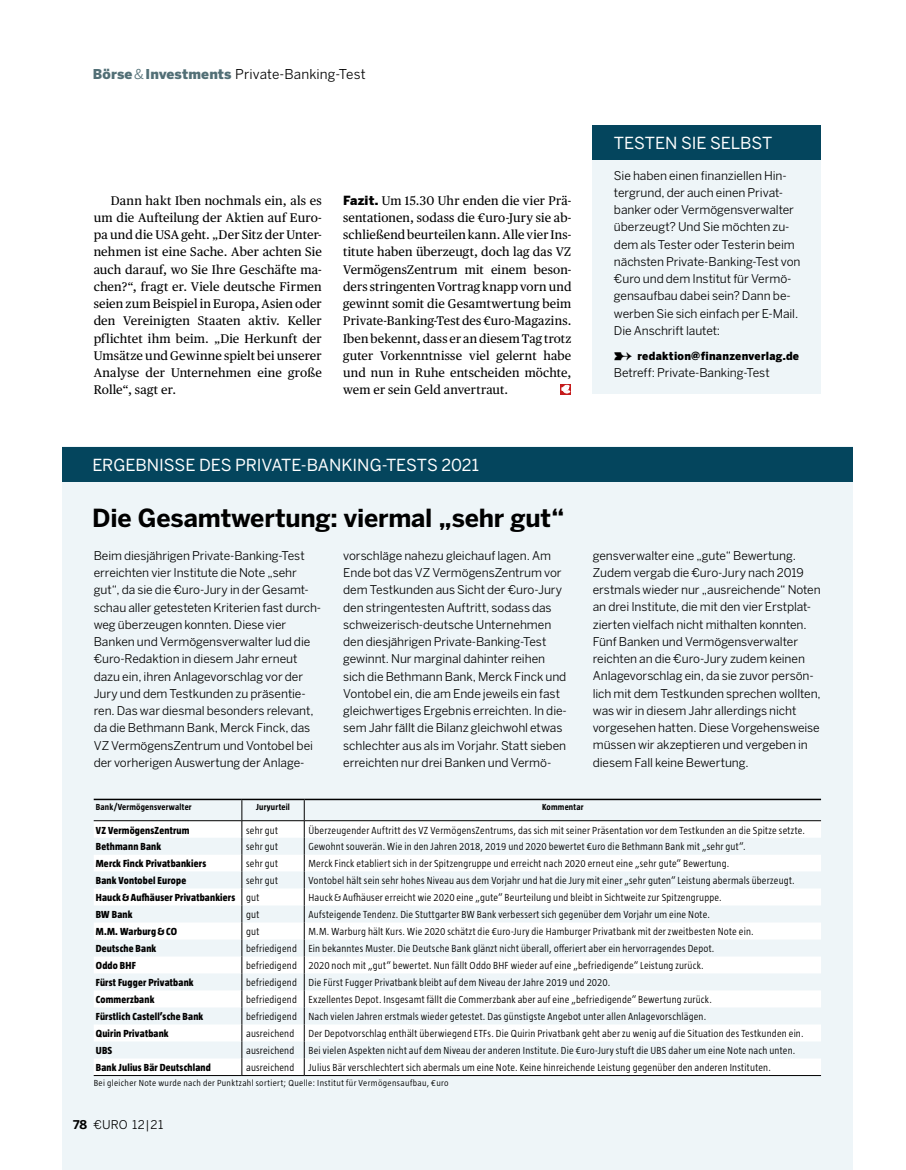
<style>
.page{position:relative;width:906px;height:1170px;background:#fff}
.page>*{position:absolute;margin:0;border:0;box-sizing:border-box;transform-origin:0 0}
.t1{font:700 24.75px "Benton Sans";letter-spacing:-.005em;color:#000}
.t2{font:16.5px "Benton Sans";letter-spacing:-.005em;color:#fff}
.t3{font:13.5px "Benton Sans";letter-spacing:.01em;color:#000}
.t4{font:12.6px/17.2px "Publico Text";letter-spacing:.01em;color:#000;text-align:justify}
.t5{font:12px/17.2px "Benton Sans";letter-spacing:-.005em;color:#000}
.t6{font:900 11.1px "Benton Sans";letter-spacing:.025em;color:#000;scale:.94 1}
.t7{font:300 10.5px "Taz LT4";letter-spacing:.02em;color:#000;scale:.95 1}
.t8{font:800 10.5px "Taz LT8";letter-spacing:.02em;color:#000;scale:.95 1}
.t9{font:300 9px "Taz LT4";letter-spacing:.04em;color:#000}
.t10{font:700 9px "Taz LT7";letter-spacing:.02em;color:#000;scale:.95 1}
.s1{font-weight:900;color:#526f76}
.s2{color:#526f76}
.s3{font-family:"Benton Sans";font-weight:900}
.s4{font-family:"Taz LT4";font-weight:300}
.s5{font-weight:700}
</style>
<div class="page">
<div style="left:62px;top:447px;width:790px;height:722px;background:#eef5f8"></div>
<div style="left:62px;top:447px;width:790px;height:34px;background:#04455d"></div>
<div style="left:593px;top:160px;width:228px;height:233px;background:#eef5f8"></div>
<div style="left:593px;top:125px;width:228px;height:35px;background:#04455d"></div>
<svg style="left:94px;top:821px;width:727px;height:254px;fill:#fafcfd"></svg>
<svg style="left:241px;top:800px;width:1px;height:275px"></svg>
<svg style="left:304px;top:800px;width:1px;height:275px"></svg>
<hr style="left:94px;top:820px;width:148px;height:1px;background:#000">
<hr style="left:242px;top:820px;width:62px;height:1px;background:#000">
<hr style="left:304px;top:820px;width:517px;height:1px;background:#000">
<hr style="left:94px;top:1075px;width:148px;height:1px;background:#000">
<hr style="left:242px;top:1075px;width:62px;height:1px;background:#000">
<hr style="left:304px;top:1075px;width:517px;height:1px;background:#000">
<hr style="left:94px;top:798px;width:148px;height:2px;background:#000">
<hr style="left:242px;top:798px;width:62px;height:2px;background:#000">
<hr style="left:304px;top:798px;width:517px;height:2px;background:#000">
<div style="left:560px;top:384px;width:11px;height:10px;background:#c51a1b"></div>
<svg style="left:561px;top:384px;width:9px;height:10px"></svg>
<p class="t3" style="left:93px;top:66px;width:274px"><span class="s1">Börse</span><span class="s2">&amp;</span><span class="s1">Investments</span> Private-Banking-Test</p>
<p class="t4" style="left:94px;top:191px;width:230px;text-indent:17px">Dann hakt Iben nochmals ein, als es um die Aufteilung der Aktien auf Euro&shy;pa und die USA geht. „Der Sitz der Unter&shy;nehmen ist eine Sache. Aber achten Sie auch darauf, wo Sie Ihre Geschäfte ma&shy;chen?“, fragt er. Viele deutsche Firmen seien zum Beispiel in Europa, Asien oder den Vereinigten Staaten aktiv. Keller pflichtet ihm beim. „Die Herkunft der Umsätze und Gewinne spielt bei unserer Analyse der Unternehmen eine große Rolle“, sagt er.</p>
<p class="t4" style="left:343px;top:191px;width:230px"><span class="s3">Fazit.</span> Um 15.30 Uhr enden die vier Prä&shy;sentationen, sodass die €uro-Jury sie ab&shy;schließend beurteilen kann. Alle vier Ins&shy;titute haben überzeugt, doch lag das VZ VermögensZentrum mit einem beson&shy;ders stringenten Vortrag knapp vorn und gewinnt somit die Gesamtwertung beim Private-Banking-Test des €uro-Magazins.<br>Iben bekennt, dass er an diesem Tag trotz guter Vorkenntnisse viel gelernt habe und nun in Ruhe entscheiden möchte, wem er sein Geld anvertraut.</p>
<h2 class="t2" style="left:92px;top:455px;width:388px">ERGEBNISSE DES PRIVATE-BANKING-TESTS 2021</h2>
<h1 class="t1" style="left:92px;top:503px;width:473px">Die Gesamtwertung: viermal „sehr gut“</h1>
<h2 class="t2" style="left:614px;top:133px;width:160px">TESTEN SIE SELBST</h2>
<p class="t5" style="left:614px;top:167px;width:188px">Sie haben einen finanziellen Hin&shy;tergrund, der auch einen Privat&shy;banker oder Vermögensverwalter überzeugt? Und Sie möchten zu&shy;dem als Tester oder Testerin beim nächsten Private-Banking-Test von €uro und dem Institut für Vermö&shy;gensaufbau dabei sein? Dann be&shy;werben Sie sich einfach per E-Mail.<br>Die Anschrift lautet:</p>
<p class="t6" style="left:614px;top:349px;width:198px">➸ redaktion@finanzenverlag.de</p>
<p class="t5" style="left:614px;top:364px;width:157px">Betreff: Private-Banking-Test</p>
<p class="t5" style="left:94px;top:547px;width:229px">Beim diesjährigen Private-Banking-Test erreichten vier Institute die Note „sehr gut“, da sie die €uro-Jury in der Gesamt&shy;schau aller getesteten Kriterien fast durch&shy;weg überzeugen konnten. Diese vier Banken und Vermögensverwalter lud die €uro-Redaktion in diesem Jahr erneut dazu ein, ihren Anlagevorschlag vor der Jury und dem Testkunden zu präsentie&shy;ren. Das war diesmal besonders relevant, da die Bethmann Bank, Merck Finck, das VZ VermögensZentrum und Vontobel bei der vorherigen Auswertung der Anlage-</p>
<p class="t5" style="left:343px;top:547px;width:225px">vorschläge nahezu gleichauf lagen. Am Ende bot das VZ VermögensZentrum vor dem Testkunden aus Sicht der €uro-Jury den stringentesten Auftritt, sodass das schweizerisch-deutsche Unternehmen den diesjährigen Private-Banking-Test gewinnt. Nur marginal dahinter reihen sich die Bethmann Bank, Merck Finck und Vontobel ein, die am Ende jeweils ein fast gleichwertiges Ergebnis erreichten. In die&shy;sem Jahr fällt die Bilanz gleichwohl etwas schlechter aus als im Vorjahr. Statt sieben erreichten nur drei Banken und Vermö-</p>
<p class="t5" style="left:593px;top:547px;width:229px">gensverwalter eine „gute“ Bewertung.<br>Zudem vergab die €uro-Jury nach 2019 erstmals wieder nur „ausreichende“ Noten an drei Institute, die mit den vier Erstplat&shy;zierten vielfach nicht mithalten konnten.<br>Fünf Banken und Vermögensverwalter reichten an die €uro-Jury zudem keinen Anlagevorschlag ein, da sie zuvor persön&shy;lich mit dem Testkunden sprechen wollten, was wir in diesem Jahr allerdings nicht vorgesehen hatten. Diese Vorgehensweise müssen wir akzeptieren und vergeben in diesem Fall keine Bewertung.</p>
<p class="t10" style="left:96px;top:801px;width:102px">Bank/Vermögensverwalter</p>
<p class="t10" style="left:256px;top:801px;width:37px">Juryurteil</p>
<p class="t10" style="left:542px;top:801px;width:45px">Kommentar</p>
<p class="t8" style="left:96px;top:824px;width:100px">VZ VermögensZentrum</p>
<p class="t7" style="left:246px;top:824px;width:35px">sehr gut</p>
<p class="t7" style="left:308px;top:824px;width:524px">Überzeugender Auftritt des VZ VermögensZentrums, das sich mit seiner Präsentation vor dem Testkunden an die Spitze setzte.</p>
<p class="t8" style="left:96px;top:841px;width:70px">Bethmann Bank</p>
<p class="t7" style="left:246px;top:841px;width:35px">sehr gut</p>
<p class="t7" style="left:308px;top:841px;width:462px">Gewohnt souverän. Wie in den Jahren 2018, 2019 und 2020 bewertet €uro die Bethmann Bank mit „sehr gut“.</p>
<p class="t8" style="left:96px;top:858px;width:118px">Merck Finck Privatbankiers</p>
<p class="t7" style="left:246px;top:858px;width:35px">sehr gut</p>
<p class="t7" style="left:308px;top:858px;width:444px">Merck Finck etabliert sich in der Spitzengruppe und erreicht nach 2020 erneut eine „sehr gute“ Bewertung.</p>
<p class="t8" style="left:96px;top:874px;width:97px">Bank Vontobel Europe</p>
<p class="t7" style="left:246px;top:875px;width:35px">sehr gut</p>
<p class="t7" style="left:308px;top:875px;width:513px">Vontobel hält sein sehr hohes Niveau aus dem Vorjahr und hat die Jury mit einer „sehr guten“ Leistung abermals überzeugt.</p>
<p class="t8" style="left:96px;top:891px;width:174px">Hauck&amp;Aufhäuser Privatbankiers <span class="s4">gut</span></p>
<p class="t7" style="left:308px;top:892px;width:436px">Hauck&amp;Aufhäuser erreicht wie 2020 eine „gute“ Beurteilung und bleibt in Sichtweite zur Spitzengruppe.</p>
<p class="t8" style="left:96px;top:908px;width:40px">BW Bank</p>
<p class="t7" style="left:246px;top:909px;width:15px">gut</p>
<p class="t7" style="left:308px;top:909px;width:424px">Aufsteigende Tendenz. Die Stuttgarter BW Bank verbessert sich gegenüber dem Vorjahr um eine Note.</p>
<p class="t8" style="left:96px;top:925px;width:87px">M.M. Warburg&amp;CO</p>
<p class="t7" style="left:246px;top:926px;width:15px">gut</p>
<p class="t7" style="left:308px;top:926px;width:470px">M.M. Warburg hält Kurs. Wie 2020 schätzt die €uro-Jury die Hamburger Privatbank mit der zweitbesten Note ein.</p>
<p class="t8" style="left:96px;top:943px;width:65px">Deutsche Bank</p>
<p class="t7" style="left:246px;top:943px;width:494px">befriedigend Ein bekanntes Muster. Die Deutsche Bank glänzt nicht überall, offeriert aber ein hervorragendes Depot.</p>
<p class="t8" style="left:96px;top:959px;width:44px">Oddo BHF</p>
<p class="t7" style="left:246px;top:960px;width:483px">befriedigend 2020 noch mit „gut“ bewertet. Nun fällt Oddo BHF wieder auf eine „befriedigende“ Leistung zurück.</p>
<p class="t8" style="left:96px;top:976px;width:104px">Fürst Fugger Privatbank</p>
<p class="t7" style="left:246px;top:976px;width:385px">befriedigend Die Fürst Fugger Privatbank bleibt auf dem Niveau der Jahre 2019 und 2020.</p>
<p class="t8" style="left:96px;top:993px;width:63px">Commerzbank</p>
<p class="t7" style="left:246px;top:993px;width:492px">befriedigend Exzellentes Depot. Insgesamt fällt die Commerzbank aber auf eine „befriedigende“ Bewertung zurück.</p>
<p class="t8" style="left:96px;top:1010px;width:115px">Fürstlich Castell’sche Bank</p>
<p class="t7" style="left:246px;top:1011px;width:486px">befriedigend Nach vielen Jahren erstmals wieder getestet. Das günstigste Angebot unter allen Anlagevorschlägen.</p>
<p class="t8" style="left:96px;top:1027px;width:78px">Quirin Privatbank</p>
<p class="t7" style="left:246px;top:1028px;width:52px">ausreichend</p>
<p class="t7" style="left:308px;top:1028px;width:523px">Der Depotvorschlag enthält überwiegend ETFs. Die Quirin Privatbank geht aber zu wenig auf die Situation des Testkunden ein.</p>
<p class="t8" style="left:96px;top:1044px;width:19px">UBS</p>
<p class="t7" style="left:246px;top:1045px;width:52px">ausreichend</p>
<p class="t7" style="left:308px;top:1045px;width:514px">Bei vielen Aspekten nicht auf dem Niveau der anderen Institute. Die €uro-Jury stuft die UBS daher um eine Note nach unten.</p>
<p class="t8" style="left:96px;top:1061px;width:122px">Bank Julius Bär Deutschland</p>
<p class="t7" style="left:246px;top:1061px;width:52px">ausreichend</p>
<p class="t7" style="left:308px;top:1061px;width:488px">Julius Bär verschlechtert sich abermals um eine Note. Keine hinreichende Leistung gegenüber den anderen Instituten.</p>
<p class="t9" style="left:94px;top:1077px;width:356px">Bei gleicher Note wurde nach der Punktzahl sortiert; Quelle: Institut für Vermögensaufbau, €uro</p>
<p class="t5" style="left:73px;top:1115px;width:92px"><span class="s5">78</span> €URO 12|21</p>
</div>
